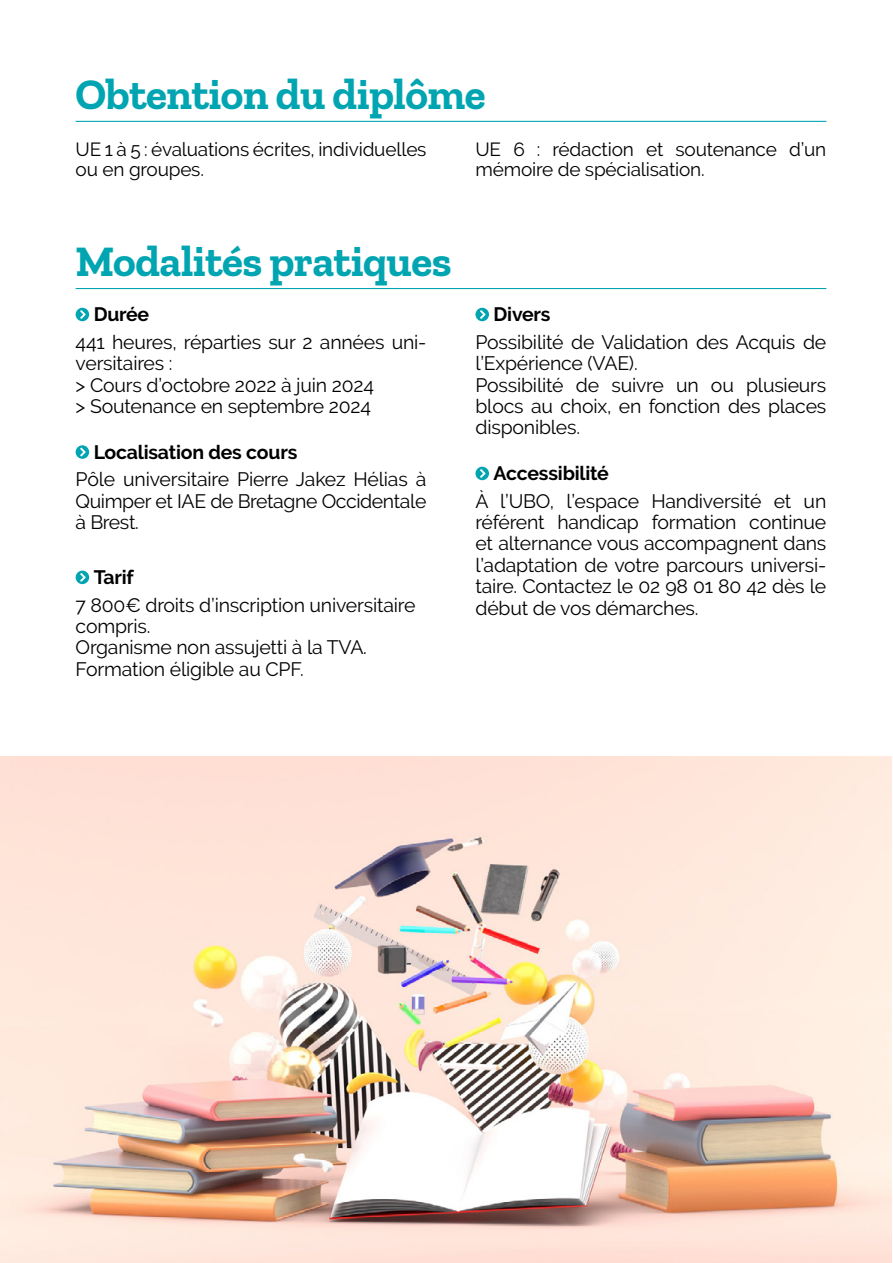
<style>
.page{position:relative;width:893px;height:1263px;background:#fff}
.page>*{position:absolute;margin:0;border:0;box-sizing:border-box;transform-origin:0 0}
.t1{font:700 43.2px "Zilla Slab";letter-spacing:-.01em;color:#00a5b1}
.t2{font:19.5px/21.5px "Raleway";letter-spacing:-.01em;color:#000}
.t3{font:700 19.5px "Raleway";letter-spacing:-.01em;color:#000}
.t4{font:19.05px/20.9px "Raleway";letter-spacing:-.01em;color:#000}
</style>
<div class="page">
<svg style="left:76px;top:308px;width:13px;height:13px"></svg>
<svg style="left:76px;top:445px;width:13px;height:14px"></svg>
<svg style="left:76px;top:571px;width:13px;height:13px"></svg>
<svg style="left:475px;top:308px;width:14px;height:13px"></svg>
<svg style="left:475px;top:467px;width:14px;height:13px"></svg>
<hr style="left:76px;top:121px;width:750px;height:1px;background:#00a5b1">
<hr style="left:76px;top:288px;width:750px;height:1px;background:#00a5b1">
<img style="left:0;top:756px;width:892px;height:507px">
<h1 class="t1" style="left:76px;top:69px;width:412px">Obtention du diplôme</h1>
<p class="t4" style="left:76px;top:138px;width:352px">UE 1 à 5 : évaluations écrites, individuelles ou en groupes.</p>
<p class="t4" style="left:475px;top:138px;width:352px">UE 6 : rédaction et soutenance d’un mémoire de spécialisation.</p>
<h1 class="t1" style="left:76px;top:237px;width:378px">Modalités pratiques</h1>
<p class="t3" style="left:94px;top:303px;width:57px">Durée</p>
<p class="t2" style="left:76px;top:331px;width:352px">441 heures, réparties sur 2 années uni&shy;versitaires :<br>&gt; Cours d’octobre 2022 à juin 2024<br>&gt; Soutenance en septembre 2024</p>
<p class="t3" style="left:94px;top:441px;width:205px">Localisation des cours</p>
<p class="t2" style="left:76px;top:469px;width:352px;text-align:justify">Pôle universitaire Pierre Jakez Hélias à Quimper et IAE de Bretagne Occidentale à Brest.</p>
<p class="t3" style="left:94px;top:566px;width:41px">Tarif</p>
<p class="t2" style="left:76px;top:594px;width:341px">7 800€ droits d’inscription universitaire compris.<br>Organisme non assujetti à la TVA.<br>Formation éligible au CPF.</p>
<p class="t3" style="left:494px;top:303px;width:59px">Divers</p>
<p class="t2" style="left:475px;top:331px;width:352px">Possibilité de Validation des Acquis de l’Expérience (VAE).<br>Possibilité de suivre un ou plusieurs blocs au choix, en fonction des places disponibles.</p>
<p class="t3" style="left:494px;top:462px;width:117px">Accessibilité</p>
<p class="t2" style="left:475px;top:490px;width:352px;text-align:justify">À l’UBO, l’espace Handiversité et un référent handicap formation continue et alternance vous accompagnent dans l’adaptation de votre parcours universi&shy;taire. Contactez le 02 98 01 80 42 dès le début de vos démarches.</p>
</div>
